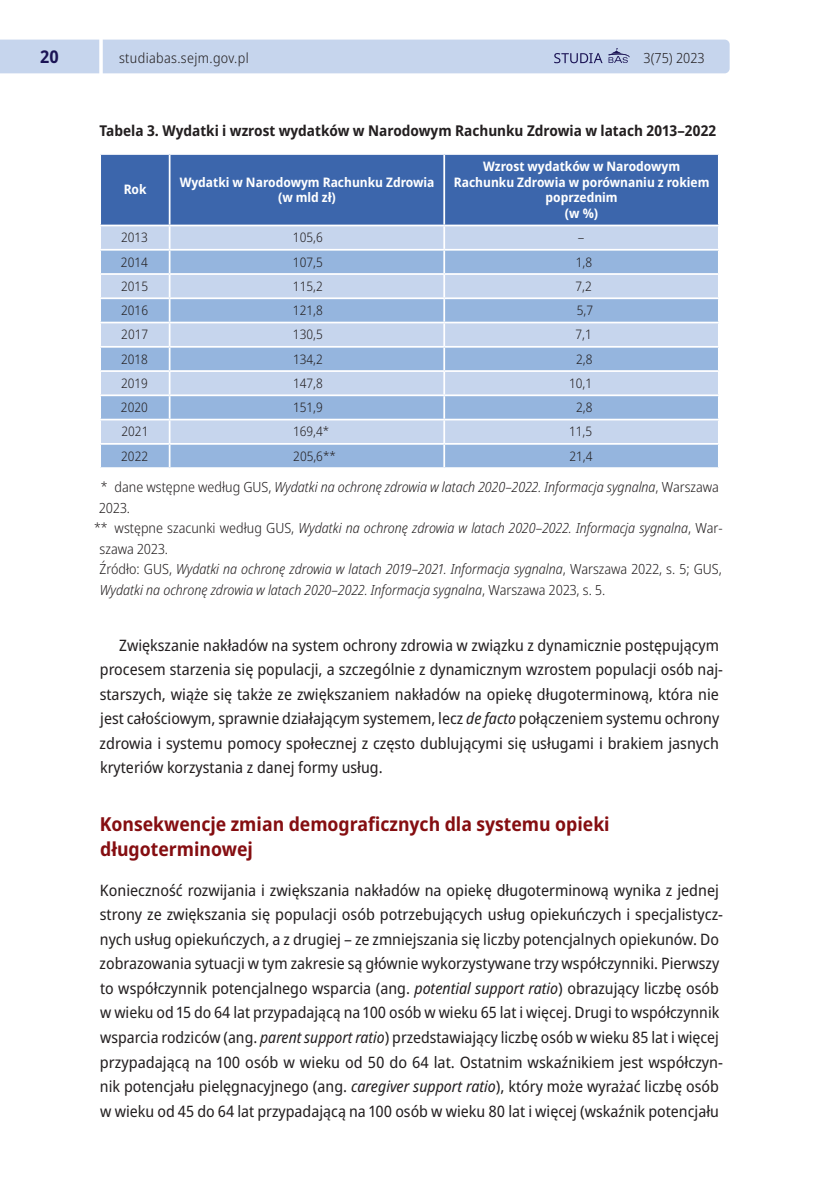
<style>
.page{position:relative;width:819px;height:1191px;background:#fff}
.page>*{position:absolute;margin:0;border:0;box-sizing:border-box;transform-origin:0 0}
.t1{font:700 semi-condensed 19.25px/24.5px "Noto Sans";color:#850e11}
.t2{font:700 semi-condensed 17.5px "Noto Sans";color:#1b1455}
.t3{font:semi-condensed 15.75px/24.5px "Noto Sans";color:#231f20}
.t4{font:700 semi-condensed 14.88px "Noto Sans";color:#231f20}
.t5{font:italic 300 semi-condensed 14px "Noto Sans";color:#231f20}
.t6{font:300 semi-condensed 14px "Noto Sans";letter-spacing:.025em;color:#231f20}
.t7{font:300 semi-condensed 13.12px "Noto Sans";color:#231f20}
.t8{font:700 semi-condensed 13.12px/15.8px "Noto Sans";color:#fff;text-align:center}
.s1{font-style:normal}
.s2{font-style:italic}
</style>
<div class="page">
<div style="left:0;top:40px;width:729px;height:33px;background:#c6d5ed"></div>
<hr style="left:99px;top:0;width:4px;height:112px;background:#fff">
<div style="left:101px;top:155px;width:617px;height:70px;background:#3c66ac"></div>
<div style="left:101px;top:226px;width:617px;height:23px;background:#c6d5ed"></div>
<svg style="left:101px;top:251px;width:617px;height:216px;background:#abc3e4"></svg>
<hr style="left:169px;top:155px;width:1px;height:70px;background:#fff">
<hr style="left:443px;top:155px;width:2px;height:70px;background:#fff">
<hr style="left:443px;top:226px;width:2px;height:23px;background:#fff">
<hr style="left:443px;top:275px;width:2px;height:22px;background:#fff">
<hr style="left:443px;top:323px;width:2px;height:23px;background:#fff">
<hr style="left:443px;top:372px;width:2px;height:22px;background:#fff">
<hr style="left:443px;top:420px;width:2px;height:23px;background:#fff">
<hr style="left:443px;top:251px;width:2px;height:22px;background:#fff">
<hr style="left:443px;top:299px;width:2px;height:23px;background:#fff">
<hr style="left:443px;top:348px;width:2px;height:22px;background:#fff">
<hr style="left:443px;top:396px;width:2px;height:23px;background:#fff">
<svg style="left:169px;top:226px;width:1px;height:241px"></svg>
<hr style="left:443px;top:445px;width:2px;height:22px;background:#fff">
<hr style="left:99px;top:249px;width:71px;height:2px;background:#fff">
<hr style="left:99px;top:273px;width:71px;height:2px;background:#fff">
<hr style="left:170px;top:273px;width:274px;height:2px;background:#fff">
<hr style="left:444px;top:273px;width:275px;height:2px;background:#fff">
<hr style="left:99px;top:297px;width:71px;height:2px;background:#fff">
<hr style="left:170px;top:297px;width:274px;height:2px;background:#fff">
<hr style="left:444px;top:297px;width:275px;height:2px;background:#fff">
<hr style="left:99px;top:322px;width:71px;height:1px;background:#fff">
<hr style="left:170px;top:322px;width:274px;height:1px;background:#fff">
<hr style="left:444px;top:322px;width:275px;height:1px;background:#fff">
<hr style="left:99px;top:346px;width:71px;height:2px;background:#fff">
<hr style="left:170px;top:346px;width:274px;height:2px;background:#fff">
<hr style="left:444px;top:346px;width:275px;height:2px;background:#fff">
<hr style="left:99px;top:370px;width:71px;height:2px;background:#fff">
<hr style="left:170px;top:370px;width:274px;height:2px;background:#fff">
<hr style="left:444px;top:370px;width:275px;height:2px;background:#fff">
<hr style="left:99px;top:394px;width:71px;height:2px;background:#fff">
<hr style="left:170px;top:394px;width:274px;height:2px;background:#fff">
<hr style="left:444px;top:394px;width:275px;height:2px;background:#fff">
<hr style="left:99px;top:419px;width:71px;height:1px;background:#fff">
<hr style="left:170px;top:419px;width:274px;height:1px;background:#fff">
<hr style="left:444px;top:419px;width:275px;height:1px;background:#fff">
<hr style="left:99px;top:443px;width:71px;height:2px;background:#fff">
<hr style="left:170px;top:443px;width:274px;height:2px;background:#fff">
<hr style="left:444px;top:443px;width:275px;height:2px;background:#fff">
<svg style="left:718px;top:226px;width:1px;height:219px"></svg>
<p class="t2" style="left:40px;top:44px;width:20px">20</p>
<p class="t6" style="left:119px;top:48px;width:131px">studiabas.sejm.gov.pl</p>
<p class="t6" style="left:643px;top:48px;width:63px">3(75) 2023</p>
<p class="t4" style="left:99px;top:120px;width:618px">Tabela 3. Wydatki i wzrost wydatków w Narodowym Rachunku Zdrowia w latach 2013–2022</p>
<p class="t8" style="left:124px;top:182px;width:24px">Rok</p>
<p class="t8" style="left:180px;top:174px;width:256px">Wydatki w Narodowym Rachunku Zdrowia (w mld zł)</p>
<p class="t8" style="left:454px;top:158px;width:257px">Wzrost wydatków w Narodowym<br>Rachunku Zdrowia w porównaniu z rokiem poprzednim<br>(w %)</p>
<p class="t7" style="left:121px;top:228px;width:28px">2013</p>
<p class="t7" style="left:293px;top:228px;width:31px">105,6</p>
<p class="t7" style="left:578px;top:228px;width:8px">–</p>
<p class="t7" style="left:121px;top:253px;width:28px">2014</p>
<p class="t7" style="left:293px;top:253px;width:31px">107,5</p>
<p class="t7" style="left:575px;top:253px;width:18px">1,8</p>
<p class="t7" style="left:121px;top:277px;width:28px">2015</p>
<p class="t7" style="left:293px;top:277px;width:31px">115,2</p>
<p class="t7" style="left:575px;top:277px;width:18px">7,2</p>
<p class="t7" style="left:121px;top:301px;width:28px">2016</p>
<p class="t7" style="left:293px;top:301px;width:31px">121,8</p>
<p class="t7" style="left:577px;top:301px;width:18px">5,7</p>
<p class="t7" style="left:121px;top:325px;width:28px">2017</p>
<p class="t7" style="left:293px;top:325px;width:31px">130,5</p>
<p class="t7" style="left:575px;top:325px;width:18px">7,1</p>
<p class="t7" style="left:121px;top:350px;width:28px">2018</p>
<p class="t7" style="left:293px;top:350px;width:31px">134,2</p>
<p class="t7" style="left:576px;top:350px;width:18px">2,8</p>
<p class="t7" style="left:121px;top:374px;width:28px">2019</p>
<p class="t7" style="left:293px;top:374px;width:31px">147,8</p>
<p class="t7" style="left:569px;top:374px;width:25px">10,1</p>
<p class="t7" style="left:121px;top:398px;width:28px">2020</p>
<p class="t7" style="left:293px;top:398px;width:31px">151,9</p>
<p class="t7" style="left:576px;top:398px;width:18px">2,8</p>
<p class="t7" style="left:121px;top:422px;width:28px">2021</p>
<p class="t7" style="left:293px;top:422px;width:38px">169,4*</p>
<p class="t7" style="left:569px;top:422px;width:25px">11,5</p>
<p class="t7" style="left:121px;top:447px;width:28px">2022</p>
<p class="t7" style="left:293px;top:447px;width:44px">205,6**</p>
<p class="t7" style="left:569px;top:447px;width:25px">21,4</p>
<p class="t5" style="left:101px;top:477px;width:619px"><span class="s1">* dane wstępne według GUS,</span> Wydatki na ochronę zdrowia w latach 2020–2022. Informacja sygnalna<span class="s1">, Warszawa</span></p>
<p class="t6" style="left:99px;top:498px;width:32px">2023.</p>
<p class="t5" style="left:94px;top:518px;width:630px"><span class="s1">** wstępne szacunki według GUS,</span> Wydatki na ochronę zdrowia w latach 2020–2022. Informacja sygnalna<span class="s1">, War‑</span></p>
<p class="t6" style="left:100px;top:539px;width:70px">szawa 2023.</p>
<p class="t5" style="left:99px;top:559px;width:624px"><span class="s1">Źródło: GUS,</span> Wydatki na ochronę zdrowia w latach 2019–2021. Informacja sygnalna<span class="s1">, Warszawa 2022, s. 5; GUS,</span></p>
<p class="t5" style="left:100px;top:580px;width:507px">Wydatki na ochronę zdrowia w latach 2020–2022. Informacja sygnalna<span class="s1">, Warszawa 2023, s. 5.</span></p>
<p class="t3" style="left:100px;top:633px;width:625px;text-indent:20px">Zwiększanie nakładów na system ochrony zdrowia w związku z dynamicznie postępującym procesem starzenia się populacji, a szczególnie z dynamicznym wzrostem populacji osób naj&shy;starszych, wiąże się także ze zwiększaniem nakładów na opiekę długoterminową, która nie jest całościowym, sprawnie działającym systemem, lecz <span class="s2">de facto</span> połączeniem systemu ochrony zdrowia i systemu pomocy społecznej z często dublującymi się usługami i brakiem jasnych kryteriów korzystania z danej formy usług.</p>
<p class="t1" style="left:100px;top:812px;width:511px">Konsekwencje zmian demograficznych dla systemu opieki długoterminowej</p>
<p class="t3" style="left:100px;top:878px;width:625px">Konieczność rozwijania i zwiększania nakładów na opiekę długoterminową wynika z jednej strony ze zwiększania się populacji osób potrzebujących usług opiekuńczych i specjalistycz&shy;nych usług opiekuńczych, a z drugiej – ze zmniejszania się liczby potencjalnych opiekunów. Do zobrazowania sytuacji w tym zakresie są głównie wykorzystywane trzy współczynniki. Pierwszy to współczynnik potencjalnego wsparcia (ang. <span class="s2">potential support ratio</span>) obrazujący liczbę osób w wieku od 15 do 64 lat przypadającą na 100 osób w wieku 65 lat i więcej. Drugi to współczynnik wsparcia rodziców (ang. <span class="s2">parent support ratio</span>) przedstawiający liczbę osób w wieku 85 lat i więcej przypadającą na 100 osób w wieku od 50 do 64 lat. Ostatnim wskaźnikiem jest współczyn&shy;nik potencjału pielęgnacyjnego (ang. <span class="s2">caregiver support ratio</span>), który może wyrażać liczbę osób w wieku od 45 do 64 lat przypadającą na 100 osób w wieku 80 lat i więcej (wskaźnik potencjału</p>
</div>
